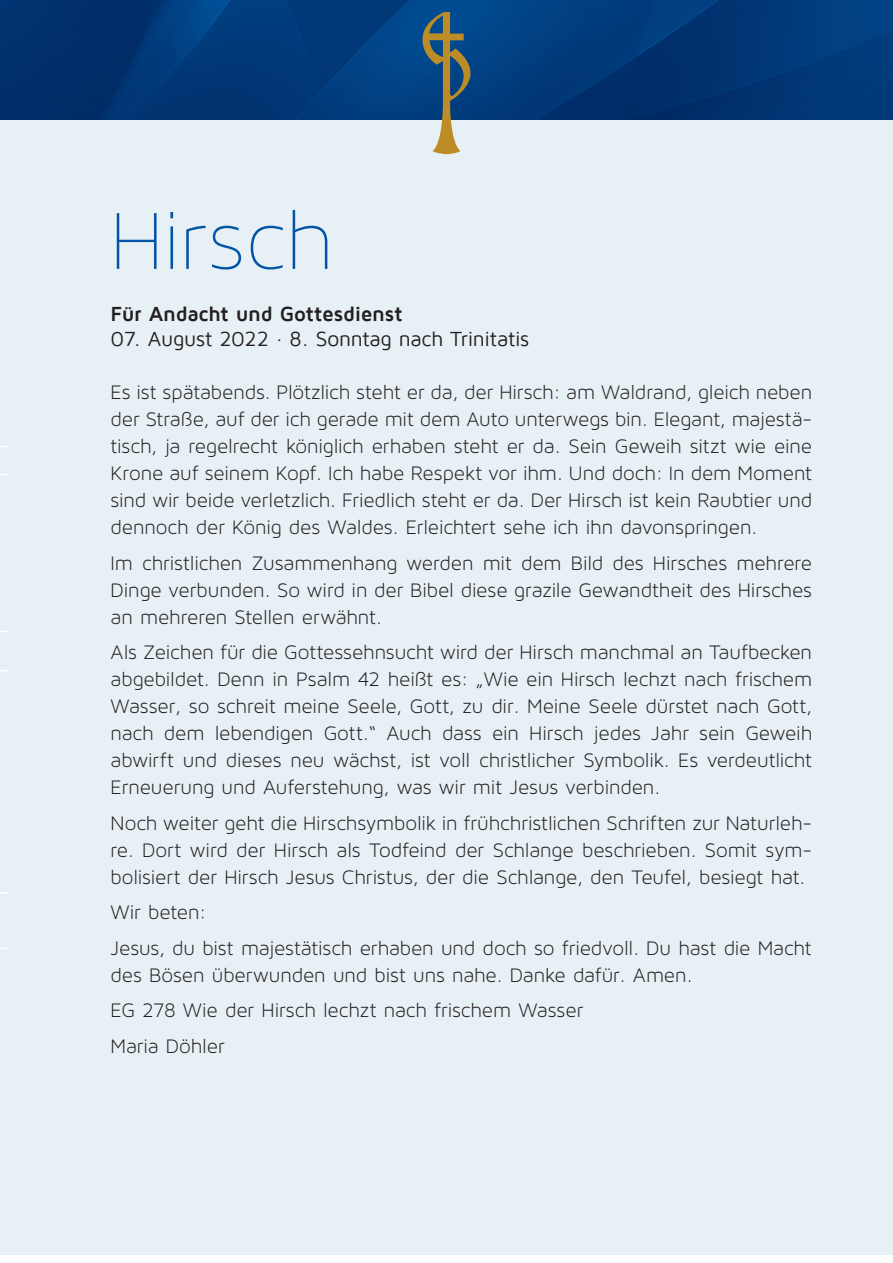
<style>
.page{position:relative;width:893px;height:1263px;background:#fff}
.page>*{position:absolute;margin:0;border:0;box-sizing:border-box;transform-origin:0 0}
.t1{font:90px "Maven Pro Light 200";color:#0154a6}
.t2{font:21px/27px "Maven Pro Light 300";letter-spacing:-.005em;color:#231f20;text-align:justify}
.t3{font:21px "Maven Pro";letter-spacing:-.015em;color:#231f20}
.t4{font:700 21px "Maven Pro";letter-spacing:-.015em;color:#231f20}
</style>
<div class="page">
<div style="left:0;top:94px;width:893px;height:1161px;background:#e7f0f5"></div>
<img style="left:0;top:0;width:893px;height:120px">
<svg style="left:0;top:670px;width:9px;height:2px"></svg>
<svg style="left:0;top:947px;width:9px;height:2px"></svg>
<svg style="left:422px;top:12px;width:48px;height:142px"></svg>
<svg style="left:0;top:892px;width:8px;height:2px"></svg>
<p class="t1" style="left:111px;top:193px;width:224px">Hirsch</p>
<p class="t4" style="left:111px;top:302px;width:294px">Für Andacht und Gottesdienst</p>
<p class="t3" style="left:111px;top:328px;width:420px">07. August 2022 · 8. Sonntag nach Trinitatis</p>
<p class="t2" style="left:111px;top:379px;width:703px">Es ist spätabends. Plötzlich steht er da, der Hirsch: am Waldrand, gleich neben der Straße, auf der ich gerade mit dem Auto unterwegs bin. Elegant, majestä&shy;tisch, ja regelrecht königlich erhaben steht er da. Sein Geweih sitzt wie eine Krone auf seinem Kopf. Ich habe Respekt vor ihm. Und doch: In dem Moment sind wir beide verletzlich. Friedlich steht er da. Der Hirsch ist kein Raubtier und dennoch der König des Waldes. Erleichtert sehe ich ihn davonspringen.</p>
<p class="t2" style="left:111px;top:549px;width:703px">Im christlichen Zusammenhang werden mit dem Bild des Hirsches mehrere Dinge verbunden. So wird in der Bibel diese grazile Gewandtheit des Hirsches an mehreren Stellen erwähnt.</p>
<p class="t2" style="left:111px;top:639px;width:703px">Als Zeichen für die Gottessehnsucht wird der Hirsch manchmal an Taufbecken abgebildet. Denn in Psalm 42 heißt es: „Wie ein Hirsch lechzt nach frischem Wasser, so schreit meine Seele, Gott, zu dir. Meine Seele dürstet nach Gott, nach dem lebendigen Gott.“ Auch dass ein Hirsch jedes Jahr sein Geweih abwirft und dieses neu wächst, ist voll christlicher Symbolik. Es verdeutlicht Erneuerung und Auferstehung, was wir mit Jesus verbinden.</p>
<p class="t2" style="left:111px;top:809px;width:703px">Noch weiter geht die Hirschsymbolik in frühchristlichen Schriften zur Naturleh&shy;re. Dort wird der Hirsch als Todfeind der Schlange beschrieben. Somit sym&shy;bolisiert der Hirsch Jesus Christus, der die Schlange, den Teufel, besiegt hat.</p>
<p class="t2" style="left:111px;top:899px;width:97px">Wir beten:</p>
<p class="t2" style="left:111px;top:934px;width:703px">Jesus, du bist majestätisch erhaben und doch so friedvoll. Du hast die Macht des Bösen überwunden und bist uns nahe. Danke dafür. Amen.</p>
<p class="t2" style="left:111px;top:997px;width:474px">EG 278 Wie der Hirsch lechzt nach frischem Wasser</p>
<p class="t2" style="left:111px;top:1032px;width:116px">Maria Döhler</p>
</div>
